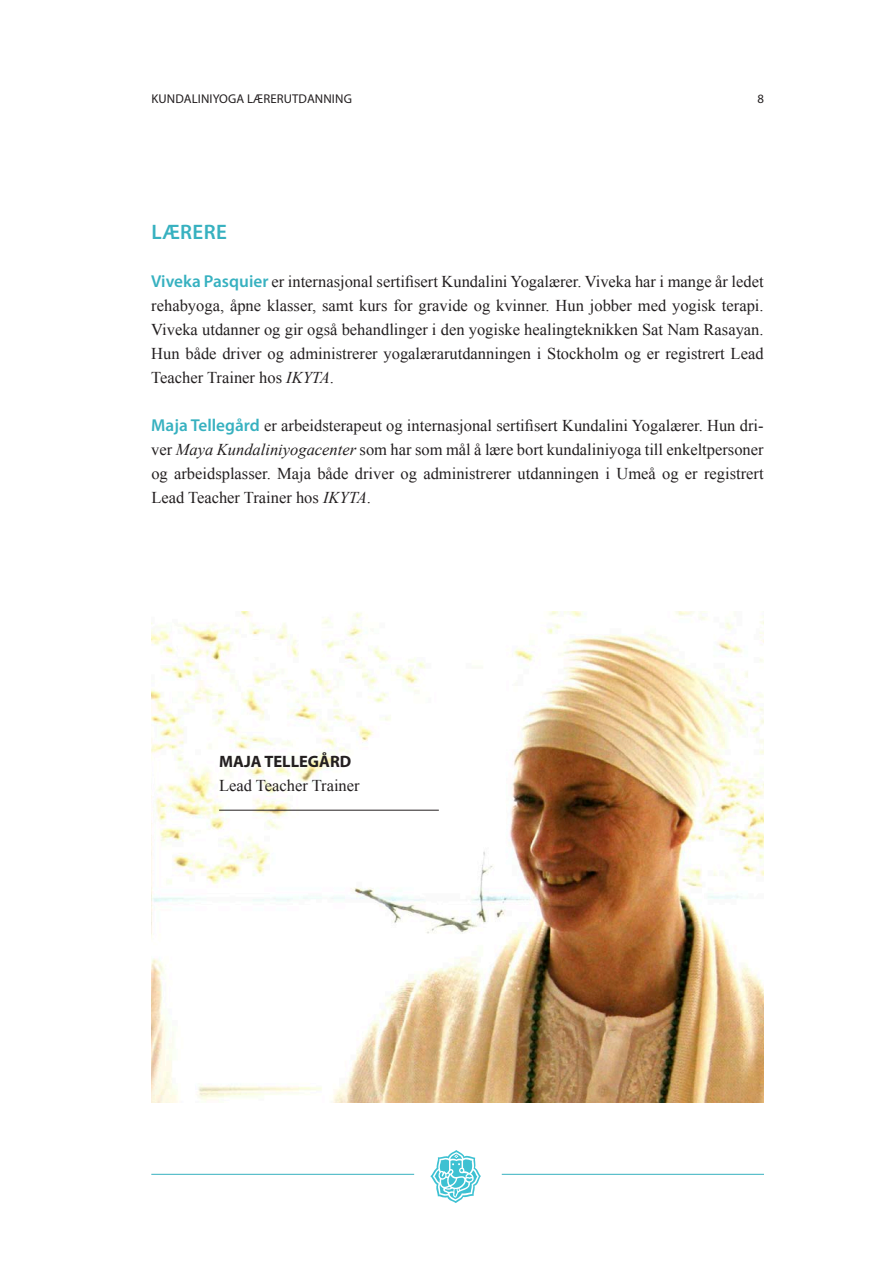
<style>
.page{position:relative;width:893px;height:1263px;background:#fff}
.page>*{position:absolute;margin:0;border:0;box-sizing:border-box;transform-origin:0 0}
.rubrik_1{font:600 21px "Myriad Pro";letter-spacing:.02em;color:#37b1c0}
.brödtext{font:16.5px/24px "Times New Roman";color:#231f20;text-align:justify}
.brödtext-2{font:700 16.5px "Myriad Pro";color:#231f20}
.t1{font:12.75px "Myriad Pro";letter-spacing:.01em;color:#231f20}
.s1{font-family:"Myriad Pro";font-weight:600;font-size:17.25px;color:#37b1c0}
.s2{font-style:italic}
</style>
<div class="page">
<svg style="left:430px;top:1150px;width:51px;height:53px"></svg>
<hr style="left:151px;top:1174px;width:263px;height:1px;background:#37b1c0">
<hr style="left:502px;top:1174px;width:262px;height:1px;background:#37b1c0">
<img style="left:151px;top:611px;width:613px;height:492px">
<hr style="left:219px;top:810px;width:220px;height:1px;background:#231f20">
<p class="t1" style="left:151px;top:91px;width:202px">KUNDALINIYOGA LÆRERUTDANNING</p>
<p class="t1" style="left:757px;top:91px;width:8px">8</p>
<p class="rubrik_1" style="left:152px;top:218px;width:77px">LÆRERE</p>
<p class="brödtext" style="left:151px;top:269px;width:614px"><span class="s1">Viveka Pasquier</span> er internasjonal sertifisert Kundalini Yogalærer. Viveka har i mange år ledet rehabyoga, åpne klasser, samt kurs for gravide og kvinner. Hun jobber med yogisk terapi.<br>Viveka utdanner og gir også behandlinger i den yogiske healingteknikken Sat Nam Rasayan.<br>Hun både driver og administrerer yogalærarutdanningen i Stockholm og er registrert Lead Teacher Trainer hos <span class="s2">IKYTA</span>.</p>
<p class="brödtext" style="left:151px;top:413px;width:614px"><span class="s1">Maja Tellegård</span> er arbeidsterapeut og internasjonal sertifisert Kundalini Yogalærer. Hun dri&shy;ver <span class="s2">Maya Kundaliniyogacenter</span> som har som mål å lære bort kundaliniyoga till enkeltpersoner og arbeidsplasser. Maja både driver og administrerer utdanningen i Umeå og er registrert Lead Teacher Trainer hos <span class="s2">IKYTA</span>.</p>
<p class="brödtext-2" style="left:219px;top:750px;width:134px">MAJA TELLEGÅRD</p>
<p class="brödtext" style="left:219px;top:773px;width:142px">Lead Teacher Trainer</p>
</div>
